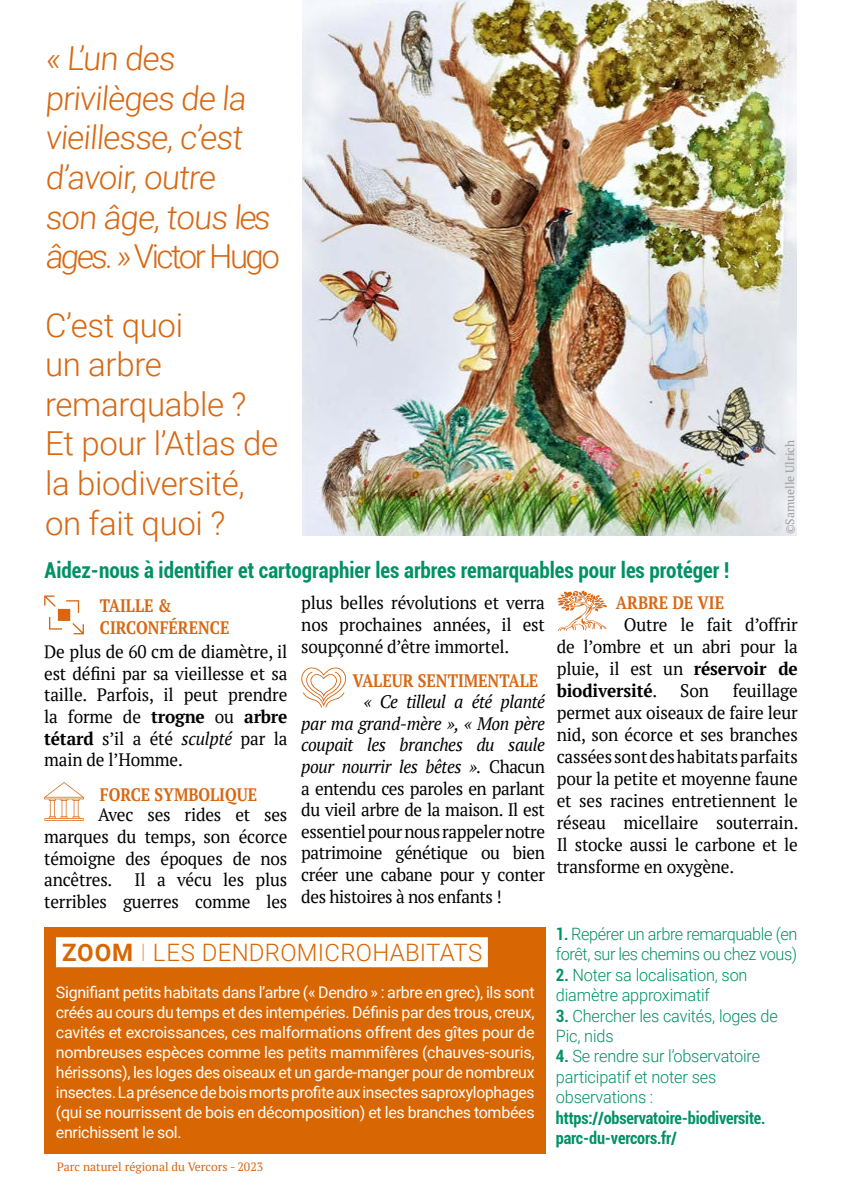
<style>
.page{position:relative;width:842px;height:1191px;background:#fff}
.page>*{position:absolute;margin:0;border:0;box-sizing:border-box;transform-origin:0 0}
.t1{font:300 33px/39.6px "Roboto";letter-spacing:-.075em;color:#d86712}
.t2{font:300 33px/39.6px "Roboto";letter-spacing:-.01em;color:#d86712}
.t3{font:300 24px "Roboto";letter-spacing:.01em;color:#d86703}
.t4{font:700 condensed 22px "Roboto";color:#009165;scale:.96 1}
.t5{font:18px/21.6px "PT Serif";letter-spacing:-.01em;color:#020203;text-align:justify;scale:.96 1}
.t6{font:700 18px/22px "PT Serif";color:#d86712;scale:.86 1}
.t7{font:300 17px/20.4px "Roboto";letter-spacing:-.01em;color:#009165;scale:.96 1}
.t8{font:700 condensed 17px/20.4px "Roboto";letter-spacing:-.01em;color:#009165;scale:.96 1}
.t9{font:16px/20px "Roboto";letter-spacing:-.02em;color:#fff;text-align:justify}
.t10{font:12px "PT Serif";color:#d86712}
.t11{font:12px "PT Serif";color:#9f9d9d}
.s1{font-style:italic}
.s2{font-weight:700}
.s3{font-weight:100}
.s4{font-weight:700;font-stretch:condensed}
</style>
<div class="page">
<img style="left:302px;top:0;width:495px;height:536px">
<div style="left:45px;top:927px;width:501px;height:227px;background:#d86703"></div>
<div style="left:56px;top:937px;width:432px;height:30px;background:#fff"></div>
<svg style="left:44px;top:782px;width:40px;height:39px"></svg>
<svg style="left:44px;top:595px;width:40px;height:39px"></svg>
<svg style="left:557px;top:590px;width:50px;height:41px"></svg>
<svg style="left:301px;top:667px;width:45px;height:40px"></svg>
<h1 class="t1" style="left:45px;top:37px;width:236px">« L’un des privilèges de la vieillesse, c’est d’avoir, outre son âge, tous les âges.» Victor Hugo</h1>
<h1 class="t2" style="left:45px;top:304px;width:235px">C’est quoi<br>un arbre remarquable ?<br>Et pour l’Atlas de la biodiversité, on fait quoi ?</h1>
<p class="t4" style="left:45px;top:555px;width:715px">Aidez-nous à identifier et cartographier les arbres remarquables pour les protéger !</p>
<p class="t5" style="left:301px;top:592px;width:255px">plus belles révolutions et verra nos prochaines années, il est soupçonné d’être immortel.</p>
<p class="t5" style="left:301px;top:691px;width:255px;text-indent:62px"><span class="s1">« Ce tilleul a été planté par ma grand-mère », « Mon père coupait les branches du saule pour nourrir les bêtes ».</span> Chacun a entendu ces paroles en parlant du vieil arbre de la maison. Il est essentiel pour nous rappeler notre patrimoine génétique ou bien créer une cabane pour y conter des histoires à nos enfants !</p>
<p class="t11" style="left:782px;top:534px;width:96px;rotate:-90deg">©Samuelle Ulrich</p>
<p class="t6" style="left:616px;top:592px;width:127px">ARBRE DE VIE</p>
<p class="t6" style="left:100px;top:594px;width:152px">TAILLE &amp;<br>CIRCONFÉRENCE</p>
<p class="t5" style="left:557px;top:614px;width:253px;text-indent:67px">Outre le fait d’offrir de l’ombre et un abri pour la pluie, il est un <span class="s2">réservoir de biodiversité</span>.</p>
<p class="t5" style="left:44px;top:641px;width:255px">De plus de 60 cm de diamètre, il est défini par sa vieillesse et sa taille. Parfois, il peut prendre la forme de <span class="s2">trogne</span> ou <span class="s2">arbre tétard</span> s’il a été <span class="s1">sculpté</span> par la main de l’Homme.</p>
<p class="t6" style="left:353px;top:669px;width:217px">VALEUR SENTIMENTALE</p>
<p class="t5" style="left:557px;top:680px;width:253px;text-indent:176px">feuillage permet aux oiseaux de faire leur nid, son écorce et ses branches cassées sont des habitats parfaits pour la petite et moyenne faune et ses racines entretiennent le réseau micellaire souterrain.<br>Il stocke aussi le carbone et le transforme en oxygène.</p>
<p class="t5" style="left:680px;top:680px;width:31px">Son</p>
<p class="t6" style="left:100px;top:783px;width:184px">FORCE SYMBOLIQUE</p>
<p class="t5" style="left:44px;top:804px;width:255px;text-indent:54px">Avec ses rides et ses marques du temps, son écorce témoigne des époques de nos ancêtres. Il a vécu les plus terribles guerres comme les</p>
<h2 class="t3" style="left:62px;top:936px;width:421px"><span class="s2">ZOOM</span> <span class="s3">I</span> LES DENDROMICROHABITATS</h2>
<p class="t9" style="left:56px;top:982px;width:480px">Signifiant petits habitats dans l’arbre (« Dendro » : arbre en grec), ils sont créés au cours du temps et des intempéries. Définis par des trous, creux, cavités et excroissances, ces malformations offrent des gîtes pour de nombreuses espèces comme les petits mammifères (chauves-souris, hérissons), les loges des oiseaux et un garde-manger pour de nombreux insectes. La présence de bois morts profite aux insectes saproxylophages (qui se nourrissent de bois en décomposition) et les branches tombées enrichissent le sol.</p>
<p class="t10" style="left:57px;top:1158px;width:208px">Parc naturel régional du Vercors - 2023</p>
<p class="t7" style="left:556px;top:923px;width:253px"><span class="s4">1.</span> Repérer un arbre remarquable (en forêt, sur les chemins ou chez vous)</p>
<p class="t7" style="left:556px;top:964px;width:201px"><span class="s4">2.</span> Noter sa localisation, son diamètre approximatif</p>
<p class="t7" style="left:556px;top:1004px;width:233px"><span class="s4">3.</span> Chercher les cavités, loges de<br>Pic, nids</p>
<p class="t7" style="left:556px;top:1045px;width:214px"><span class="s4">4.</span> Se rendre sur l’observatoire participatif et noter ses observations :</p>
<p class="t8" style="left:556px;top:1106px;width:220px">https://observatoire-biodiversite. parc-du-vercors.fr/</p>
</div>
